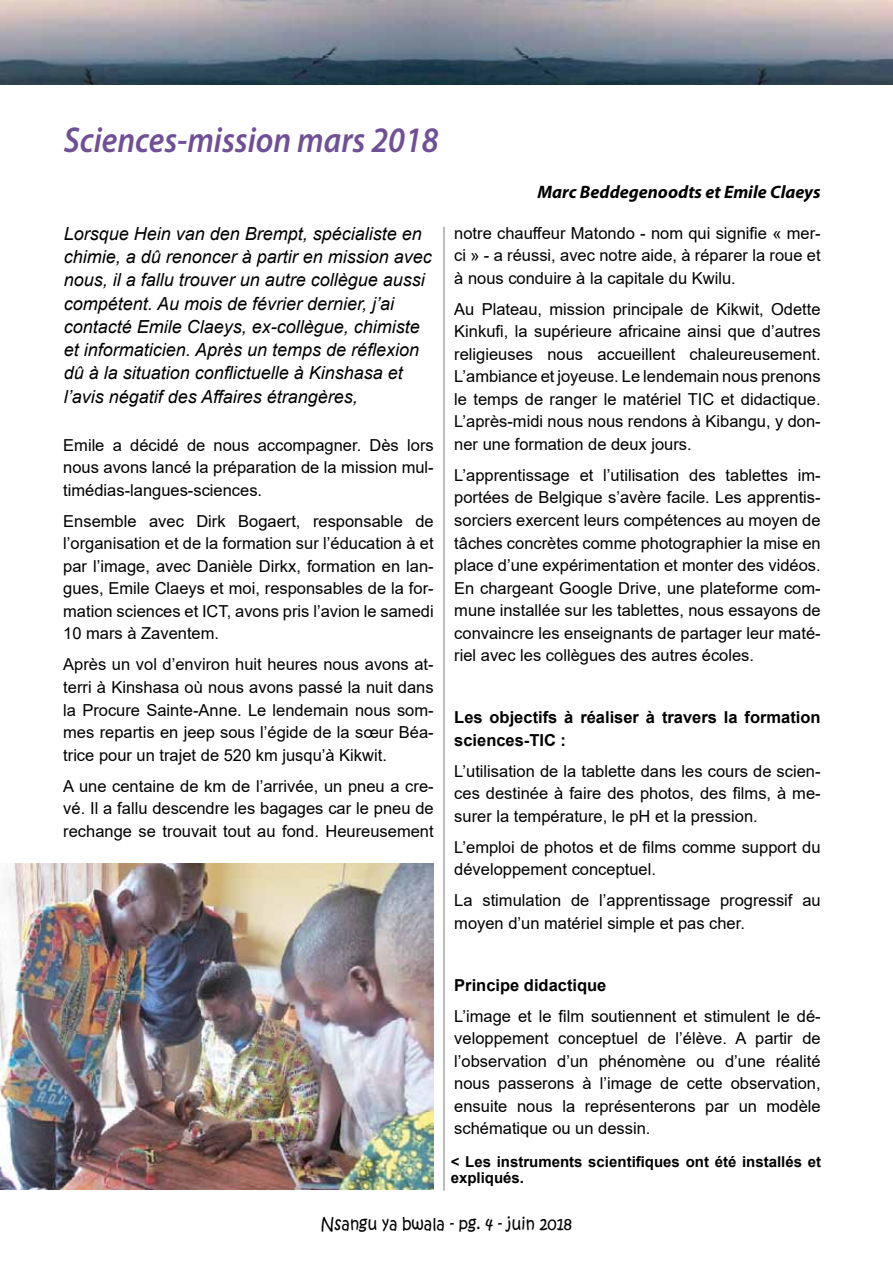
<style>
.page{position:relative;width:893px;height:1263px;background:#fff}
.page>*{position:absolute;margin:0;border:0;box-sizing:border-box;transform-origin:0 0}
.t1{font:italic 600 36px "Myriad Pro";color:#6f4f96;scale:.9 1}
.t2{font:italic 18px/23.2px "Arial";color:#000}
.t3{font:italic 700 18px "Myriad Pro";color:#000}
.t4{font:16.5px/22.5px "Arial";color:#000;text-align:justify}
.t5{font:700 16.5px/22.5px "Arial";color:#000}
.t6{font:16.5px "Kristen ITC";color:#000;scale:.94 1}
.t7{font:700 15px/16.5px "Arial";color:#000}
</style>
<div class="page">
<img style="left:0;top:0;width:893px;height:85px">
<hr style="left:444px;top:227px;width:1px;height:964px;background:#797a7c">
<img style="left:0;top:863px;width:434px;height:326px">
<h1 class="t1" style="left:64px;top:117px;width:418px">Sciences-mission mars 2018</h1>
<p class="t2" style="left:64px;top:222px;width:370px">Lorsque Hein van den Brempt, spécialiste en chimie, a dû renoncer à partir en mission avec nous, il a fallu trouver un autre collègue aussi compétent. Au mois de février dernier, j’ai contacté Emile Claeys, ex-collègue, chimiste et informaticien. Après un temps de réflexion dû à la situation conflictuelle à Kinshasa et l’avis négatif des Affaires étrangères,</p>
<p class="t4" style="left:63px;top:434px;width:372px">Emile a décidé de nous accompagner. Dès lors nous avons lancé la préparation de la mission mul&shy;timédias-langues-sciences.</p>
<p class="t4" style="left:63px;top:510px;width:372px">Ensemble avec Dirk Bogaert, responsable de l’organisation et de la formation sur l’éducation à et par l’image, avec Danièle Dirkx, formation en lan&shy;gues, Emile Claeys et moi, responsables de la for&shy;mation sciences et ICT, avons pris l’avion le samedi 10 mars à Zaventem.</p>
<p class="t4" style="left:63px;top:653px;width:372px">Après un vol d’environ huit heures nous avons at&shy;terri à Kinshasa où nous avons passé la nuit dans la Procure Sainte-Anne. Le lendemain nous som&shy;mes repartis en jeep sous l’égide de la sœur Béa&shy;trice pour un trajet de 520 km jusqu’à Kikwit.</p>
<p class="t4" style="left:63px;top:774px;width:372px">A une centaine de km de l’arrivée, un pneu a cre&shy;vé. Il a fallu descendre les bagages car le pneu de rechange se trouvait tout au fond. Heureusement</p>
<p class="t3" style="left:537px;top:180px;width:285px">Marc Beddegenoodts et Emile Claeys</p>
<p class="t4" style="left:454px;top:222px;width:368px">notre chauffeur Matondo - nom qui signifie « mer&shy;ci » - a réussi, avec notre aide, à réparer la roue et à nous conduire à la capitale du Kwilu.</p>
<p class="t4" style="left:454px;top:298px;width:368px">Au Plateau, mission principale de Kikwit, Odette Kinkufi, la supérieure africaine ainsi que d’autres religieuses nous accueillent chaleureusement.<br>L’ambiance et joyeuse. Le lendemain nous prenons le temps de ranger le matériel TIC et didactique.<br>L’après-midi nous nous rendons à Kibangu, y don&shy;ner une formation de deux jours.</p>
<p class="t4" style="left:454px;top:464px;width:368px">L’apprentissage et l’utilisation des tablettes im&shy;portées de Belgique s’avère facile. Les apprentis&shy;sorciers exercent leurs compétences au moyen de tâches concrètes comme photographier la mise en place d’une expérimentation et monter des vidéos.<br>En chargeant Google Drive, une plateforme com&shy;mune installée sur les tablettes, nous essayons de convaincre les enseignants de partager leur maté&shy;riel avec les collègues des autres écoles.</p>
<p class="t5" style="left:454px;top:706px;width:368px">Les objectifs à réaliser à travers la formation sciences-TIC :</p>
<p class="t4" style="left:454px;top:759px;width:368px">L’utilisation de la tablette dans les cours de scien&shy;ces destinée à faire des photos, des films, à me&shy;surer la température, le pH et la pression.</p>
<p class="t4" style="left:454px;top:835px;width:368px">L’emploi de photos et de films comme support du développement conceptuel.</p>
<p class="t4" style="left:454px;top:889px;width:368px">La stimulation de l’apprentissage progressif au moyen d’un matériel simple et pas cher.</p>
<p class="t5" style="left:454px;top:974px;width:154px">Principe didactique</p>
<p class="t4" style="left:454px;top:1004px;width:368px">L’image et le film soutiennent et stimulent le dé&shy;veloppement conceptuel de l’élève. A partir de l’observation d’un phénomène ou d’une réalité nous passerons à l’image de cette observation, ensuite nous la représenterons par un modèle schématique ou un dessin.</p>
<p class="t7" style="left:451px;top:1153px;width:372px">&lt; Les instruments scientifiques ont été installés et expliqués.</p>
<p class="t6" style="left:321px;top:1213px;width:269px">Nsangu ya bwala - pg. 4 - juin 2018</p>
</div>
